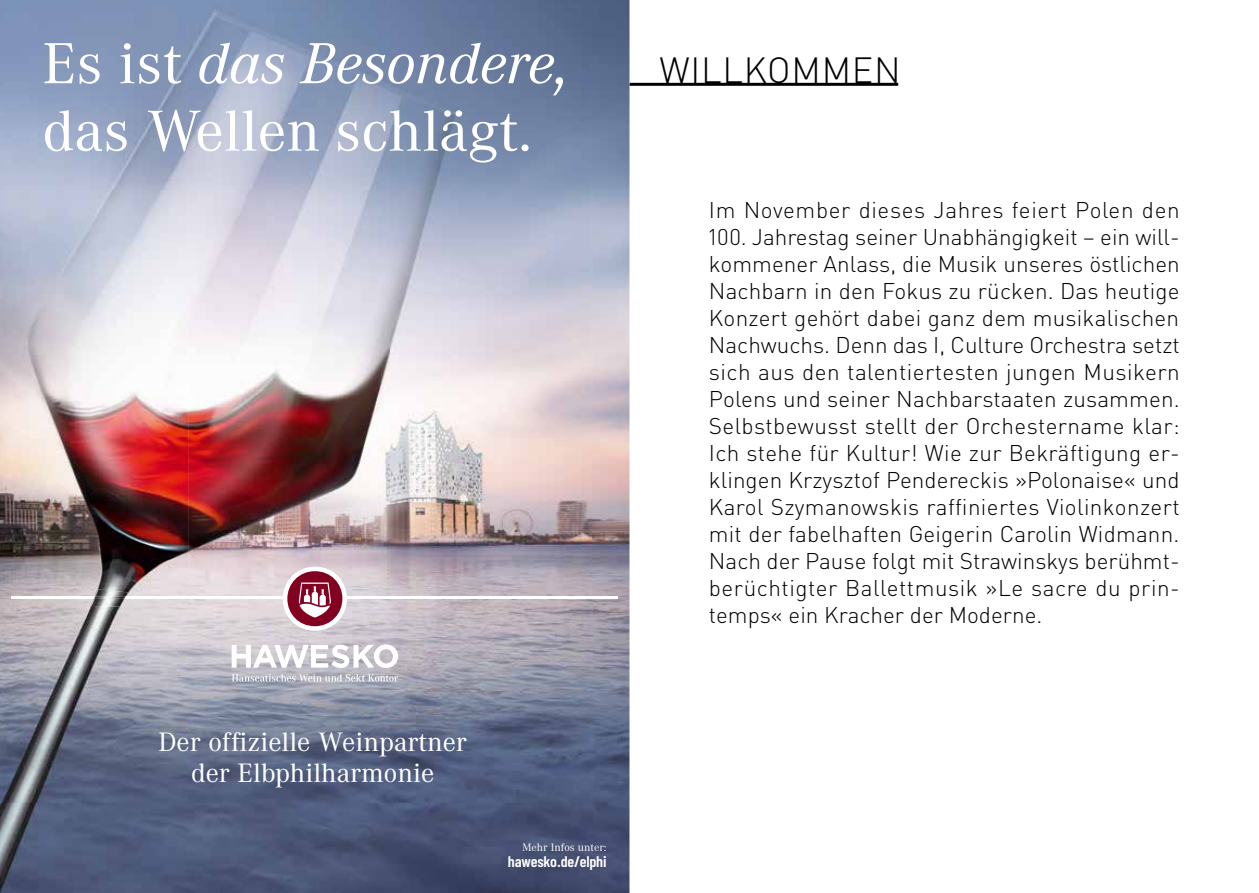
<style>
.page{position:relative;width:1259px;height:893px;background:#fff}
.page>*{position:absolute;margin:0;border:0;box-sizing:border-box;transform-origin:0 0}
.t1{font:60px/67.5px "Corporate A";color:#fff;scale:1.04 1}
.t2{font:300 36px "DIN Pro";color:#000}
.t3{font:27.6px/30.9px "Corporate A";color:#fff;text-align:center;scale:1.04 1}
.t4{font:300 22.5px/27px "DIN Pro";letter-spacing:.01em;color:#000}
.t5{font:600 15.45px "Barlow Condensed";letter-spacing:-.01em;color:#fff;scale:1.04 1}
.t6{font:11.25px "Corporate A";color:#fff;scale:1.04 1}
.s1{font-style:italic}
</style>
<div class="page">
<hr style="left:629px;top:83px;width:269px;height:3px;background:#000">
<img style="left:0;top:0;width:629px;height:893px">
<hr style="left:11px;top:597px;width:607px;height:2px;background:#fff">
<svg style="left:232px;top:644px;width:166px;height:24px"></svg>
<svg style="left:232px;top:674px;width:166px;height:8px"></svg>
<div style="left:283px;top:567px;width:64px;height:64px;background:#fff;border-radius:32px"></div>
<div style="left:287px;top:571px;width:55px;height:55px;background:#820020;border-radius:27px"></div>
<svg style="left:299px;top:582px;width:32px;height:36px"></svg>
<img style="left:91px;top:589px;width:37px;height:18px">
<img style="left:94px;top:597px;width:31px;height:2px">
<h1 class="t1" style="left:43px;top:27px;width:509px">Es ist <span class="s1">das Besondere, </span>das Wellen schlägt.</h1>
<p class="t3" style="left:158px;top:726px;width:298px">Der offizielle Weinpartner der Elbphilharmonie</p>
<p class="t6" style="left:522px;top:839px;width:83px">Mehr Infos unter:</p>
<p class="t5" style="left:508px;top:852px;width:96px">hawesko.de/elphi</p>
<h2 class="t2" style="left:659px;top:45px;width:110px">WI llkomme</h2>
<h2 class="t2" style="left:874px;top:45px;width:28px">n</h2>
<p class="t4" style="left:709px;top:195px;width:472px">I m November dieses Jahres feiert Polen den 100. Jahrestag seiner Unabhängigkeit – ein will&shy;kommener Anlass, die Musik unseres östlichen Nachbarn in den Fokus zu rücken. Das heutige Konzert gehört dabei ganz dem musikalischen Nachwuchs. Denn das I , Culture Orchestra setzt sich aus den talentiertesten jungen Musikern Polens und seiner Nachbarstaaten zusammen.<br>Selbstbewusst stellt der Orchestername klar:<br>Ich stehe für Kultur! Wie zur Bekräftigung er&shy;klingen Krzysztof Pendereckis »Polonaise« und Karol Szymanowskis raffiniertes Violinkonzert mit der fabelhaften Geigerin Carolin Widmann.<br>Nach der Pause folgt mit Strawinskys berühmt&shy;berüchtigter Ballettmusik »Le sacre du prin&shy;temps« ein Kracher der Moderne.</p>
</div>
